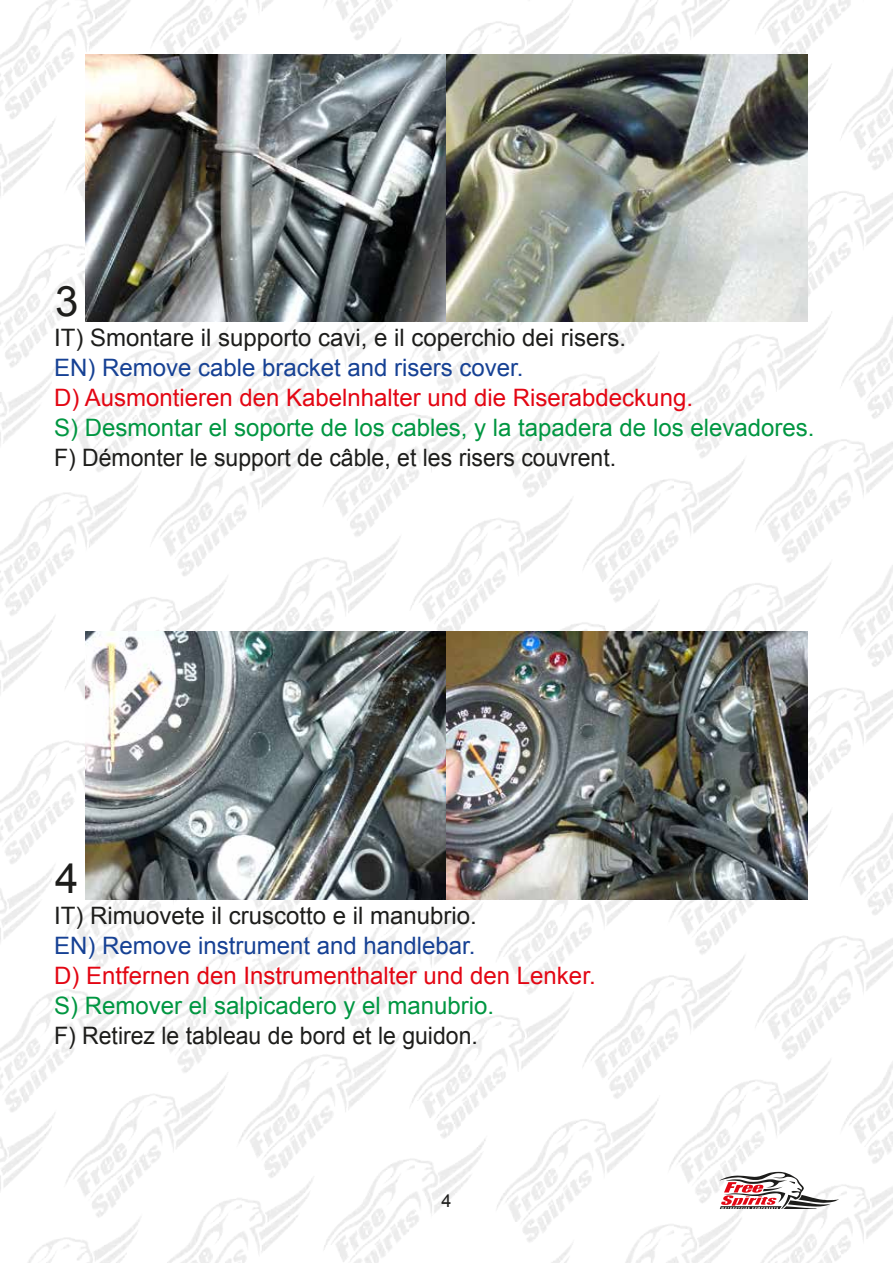
<style>
.page{position:relative;width:893px;height:1263px;background:#fff}
.page>*{position:absolute;margin:0;border:0;box-sizing:border-box;transform-origin:0 0}
.t1{font:42px "Arial";color:#1d1d1b}
.t2{font:24px "Arial";color:#e30613}
.t3{font:24px "Arial";color:#009641}
.t4{font:24px "Arial";color:#1d1d1b}
.t5{font:24px "Arial";color:#1d1d1b;scale:.96 1}
.t6{font:24px "Arial";color:#164194}
.t7{font:18px "Arial";color:#1d1d1b}
</style>
<div class="page">
<img style="left:0;top:0;width:893px;height:1262px">
<img style="left:85px;top:631px;width:723px;height:268px">
<img style="left:85px;top:54px;width:723px;height:268px">
<h1 class="t1" style="left:55px;top:274px;width:25px">3</h1>
<p class="t4" style="left:54px;top:322px;width:574px">IT) Smontare il supporto cavi, e il coperchio dei risers.</p>
<p class="t6" style="left:54px;top:352px;width:471px">EN) Remove cable bracket and risers cover.</p>
<p class="t2" style="left:54px;top:382px;width:640px">D) Ausmontieren den Kabelnhalter und die Riserabdeckung.</p>
<p class="t3" style="left:54px;top:412px;width:762px">S) Desmontar el soporte de los cables, y la tapadera de los elevadores.</p>
<p class="t5" style="left:54px;top:442px;width:587px">F) Démonter le support de câble, et les risers couvrent.</p>
<h1 class="t1" style="left:55px;top:851px;width:25px">4</h1>
<p class="t4" style="left:54px;top:900px;width:424px">IT) Rimuovete il cruscotto e il manubrio.</p>
<p class="t6" style="left:54px;top:930px;width:423px">EN) Remove instrument and handlebar.</p>
<p class="t2" style="left:54px;top:960px;width:543px">D) Entfernen den Instrumenthalter und den Lenker.</p>
<p class="t3" style="left:54px;top:990px;width:442px">S) Remover el salpicadero y el manubrio.</p>
<p class="t5" style="left:54px;top:1020px;width:443px">F) Retirez le tableau de bord et le guidon.</p>
<p class="t7" style="left:441px;top:1189px;width:12px">4</p>
</div>
